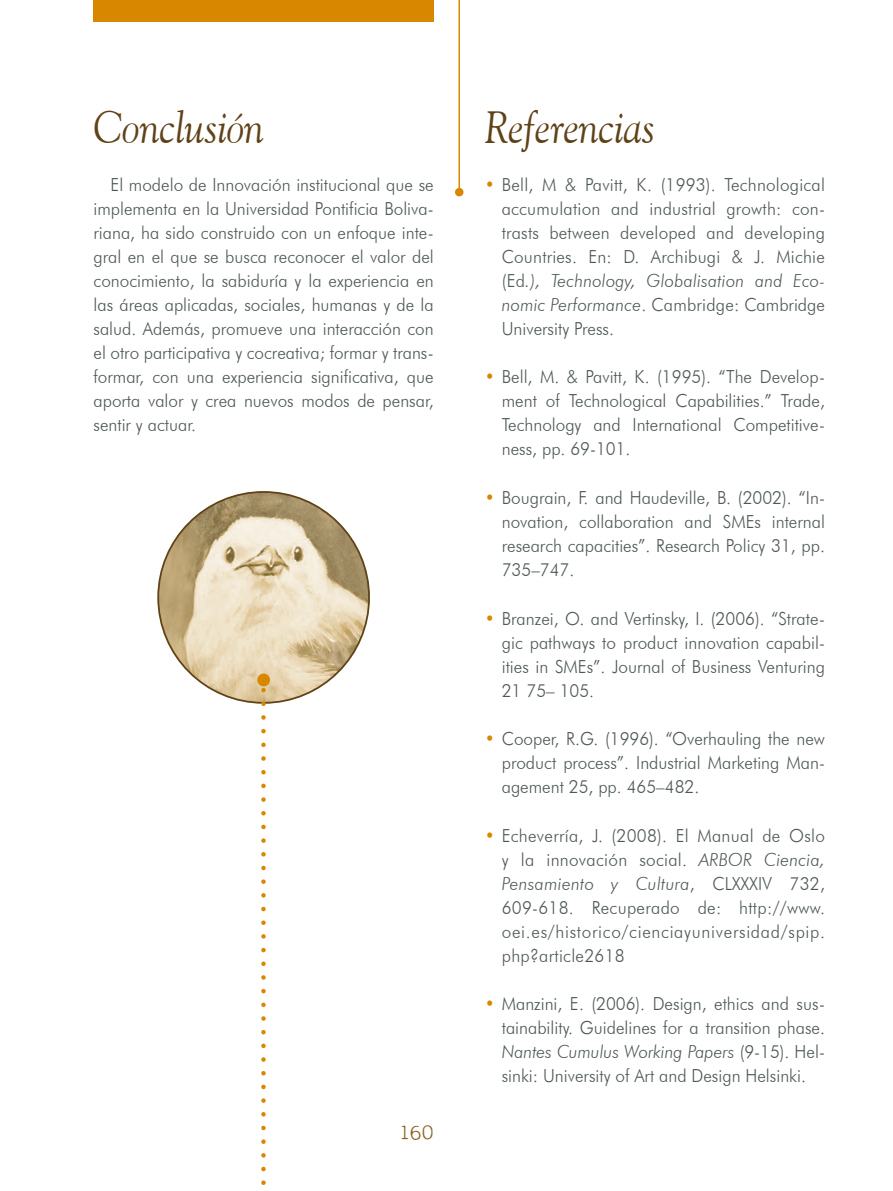
<style>
.page{position:relative;width:893px;height:1191px;background:#fff}
.page>*{position:absolute;margin:0;border:0;box-sizing:border-box;transform-origin:0 0}
._07_Presentacion{font:italic 45px "Goudy Old Style BT";color:#604218;scale:.9 1}
.t1{font:21px "My type of font";color:#8f6226}
._01b_Texto_Corrido_D{font:300 18px/24px "Futura BT";color:#4e5758;text-align:justify;scale:.95 1}
._01a_Texto_Corrido{font:300 18px/24px "Futura BT";color:#4e5758;text-align:justify;scale:.95 1}
.s1{color:#d78800}
.s2{font-style:italic}
</style>
<div class="page">
<hr style="left:458px;top:0;width:2px;height:192px;background:#d78800">
<div style="left:455px;top:188px;width:8px;height:8px;background:#d78800;border-radius:50%"></div>
<img style="left:158px;top:492px;width:211px;height:211px;border-radius:105px">
<svg style="left:261px;top:686px;width:5px;height:499px"></svg>
<div style="left:257px;top:673px;width:13px;height:13px;background:#d78800;border-radius:50%"></div>
<div style="left:94px;top:0;width:340px;height:21px;background:#d78800"></div>
<p class="_07_Presentacion" style="left:94px;top:99px;width:191px">Conclusión</p>
<p class="_01a_Texto_Corrido" style="left:94px;top:172px;width:360px;text-indent:17px">El modelo de Innovación institucional que se implementa en la Universidad Pontificia Boliva&shy;riana, ha sido construido con un enfoque inte&shy;gral en el que se busca reconocer el valor del conocimiento, la sabiduría y la experiencia en las áreas aplicadas, sociales, humanas y de la salud. Además, promueve una interacción con el otro participativa y cocreativa; formar y trans&shy;formar, con una experiencia significativa, que aporta valor y crea nuevos modos de pensar, sentir y actuar.</p>
<p class="t1" style="left:400px;top:1119px;width:35px">160</p>
<p class="_07_Presentacion" style="left:485px;top:99px;width:191px">Referencias</p>
<p class="_01b_Texto_Corrido_D" style="left:502px;top:172px;width:342px;text-indent:-17px"><span class="s1">•</span> Bell, M &amp; Pavitt, K. (1993). Technological accumulation and industrial growth: con&shy;trasts between developed and developing Countries. En: D. Archibugi &amp; J. Michie (Ed<span class="s2">.), Technology, Globalisation and Eco&shy;nomic Performance</span>. Cambridge: Cambridge University Press.</p>
<p class="_01b_Texto_Corrido_D" style="left:502px;top:365px;width:342px;text-indent:-17px"><span class="s1">•</span> Bell, M. &amp; Pavitt, K. (1995). “The Develop&shy;ment of Technological Capabilities.” Trade, Technology and International Competitive&shy;ness, pp. 69-101.</p>
<p class="_01b_Texto_Corrido_D" style="left:502px;top:485px;width:342px;text-indent:-17px"><span class="s1">•</span> Bougrain, F. and Haudeville, B. (2002). “In&shy;novation, collaboration and SMEs internal research capacities”. Research Policy 31, pp.<br>735–747.</p>
<p class="_01b_Texto_Corrido_D" style="left:502px;top:606px;width:342px;text-indent:-17px"><span class="s1">•</span> Branzei, O. and Vertinsky, I. (2006). “Strate&shy;gic pathways to product innovation capabil&shy;ities in SMEs”. Journal of Business Venturing 21 75– 105.</p>
<p class="_01b_Texto_Corrido_D" style="left:502px;top:726px;width:342px;text-indent:-17px"><span class="s1">•</span> Cooper, R.G. (1996). “Overhauling the new product process”. Industrial Marketing Man&shy;agement 25, pp. 465–482.</p>
<p class="_01b_Texto_Corrido_D" style="left:502px;top:823px;width:342px;text-indent:-17px"><span class="s1">•</span> Echeverría, J. (2008). El Manual de Oslo y la innovación social. <span class="s2">ARBOR Ciencia, Pensamiento y Cultura</span>, CLXXXIV 732, 609-618. Recuperado de: http://www. oei.es/historico/cienciayuniversidad/spip. php?article2618</p>
<p class="_01b_Texto_Corrido_D" style="left:502px;top:992px;width:342px;text-indent:-17px"><span class="s1">•</span> Manzini, E. (2006). Design, ethics and sus&shy;tainability. Guidelines for a transition phase.<br><span class="s2">Nantes Cumulus Working Papers</span> (9-15). Hel&shy;sinki: University of Art and Design Helsinki.</p>
</div>
